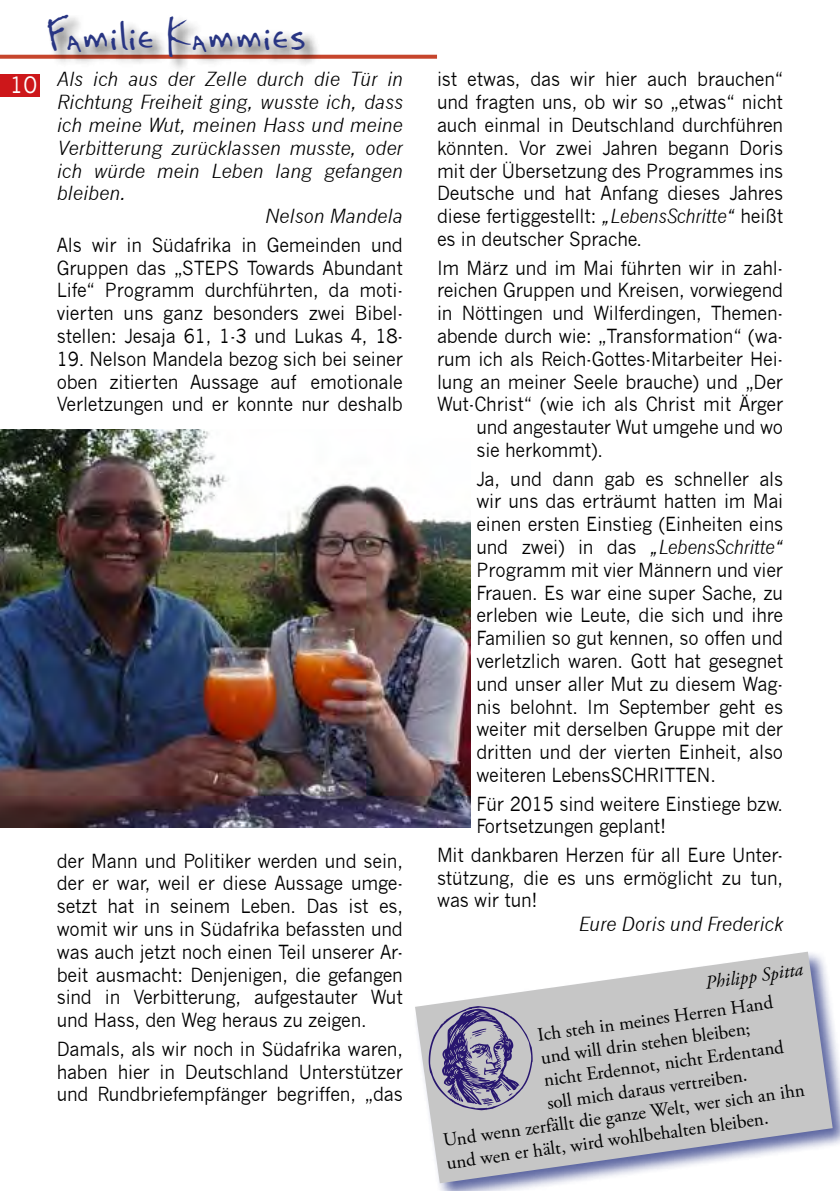
<style>
.page{position:relative;width:840px;height:1191px;background:#fff}
.page>*{position:absolute;margin:0;border:0;box-sizing:border-box;transform-origin:0 0}
.t1{font:42px "Kaela";color:#283583;scale:.94 1}
.t2{font:22px "News Gothic";color:#fff}
.t3{font:19px/22.8px "News Gothic";letter-spacing:-.01em;color:#000;text-align:justify;scale:.94 1}
.t4{font:italic 19px "News Gothic";color:#000}
.t5{font:19px "Adobe Garamond Pro";color:#000}
.t6{font:italic 19px "Adobe Garamond Pro";color:#000}
.s1{font-style:italic}
</style>
<div class="page">
<svg style="left:0;top:55px;width:437px;height:4px"></svg>
<div style="left:0;top:74px;width:40px;height:22px;background:#cd171a"></div>
<div style="left:47px;top:14px;width:274px;height:59px;background:#000;opacity:.8"></div>
<img style="left:0;top:429px;width:470px;height:398px">
<div style="left:412px;top:949px;width:427px;height:242px;background:#283583;opacity:.75"></div>
<svg style="left:415px;top:951px;width:417px;height:232px;fill:#c6c6c6"></svg>
<svg style="left:421px;top:999px;width:118px;height:117px;background:#a09cb2"></svg>
<p class="t2" style="left:10px;top:72px;width:29px">10</p>
<h1 class="t1" style="left:48px;top:8px;width:279px">Familie Kammies</h1>
<p class="t4" style="left:57px;top:68px;width:347px">Als ich aus der Zelle durch die Tür in</p>
<p class="t4" style="left:57px;top:91px;width:347px">Richtung Freiheit ging, wusste ich, dass</p>
<p class="t4" style="left:57px;top:114px;width:347px">ich meine Wut, meinen Hass und meine</p>
<p class="t4" style="left:57px;top:137px;width:347px">Verbitterung zurücklassen musste, oder</p>
<p class="t4" style="left:57px;top:159px;width:347px">ich würde mein Leben lang gefangen</p>
<p class="t4" style="left:57px;top:182px;width:71px">bleiben.</p>
<p class="t4" style="left:265px;top:205px;width:139px">Nelson Mandela</p>
<p class="t3" style="left:57px;top:233px;width:369px">Als wir in Südafrika in Gemeinden und Gruppen das „STEPS Towards Abundant Life“ Programm durchführten, da moti&shy;vierten uns ganz besonders zwei Bibel&shy;stellen: Jesaja 61, 1-3 und Lukas 4, 18-</p>
<p class="t3" style="left:57px;top:347px;width:369px">19. Nelson Mandela bezog sich bei seiner oben zitierten Aussage auf emotionale Verletzungen und er konnte nur deshalb</p>
<p class="t3" style="left:57px;top:849px;width:369px">der Mann und Politiker werden und sein, der er war, weil er diese Aussage umge&shy;setzt hat in seinem Leben. Das ist es, womit wir uns in Südafrika befassten und was auch jetzt noch einen Teil unserer Ar&shy;beit ausmacht: Denjenigen, die gefangen sind in Verbitterung, aufgestauter Wut und Hass, den Weg heraus zu zeigen.</p>
<p class="t3" style="left:57px;top:1037px;width:369px">Damals, als wir noch in Südafrika waren, haben hier in Deutschland Unterstützer und Rundbriefempfänger begriffen, „das</p>
<p class="t3" style="left:437px;top:68px;width:369px">ist etwas, das wir hier auch brauchen“ und fragten uns, ob wir so „etwas“ nicht auch einmal in Deutschland durchführen könnten. Vor zwei Jahren begann Doris mit der Übersetzung des Programmes ins Deutsche und hat Anfang dieses Jahres diese fertiggestellt: <span class="s1">„LebensSchritte“</span> heißt es in deutscher Sprache.</p>
<p class="t3" style="left:437px;top:256px;width:369px">Im März und im Mai führten wir in zahl-</p>
<p class="t3" style="left:437px;top:279px;width:369px">reichen Gruppen und Kreisen, vorwiegend</p>
<p class="t3" style="left:437px;top:302px;width:369px">in Nöttingen und Wilferdingen, Themen-</p>
<p class="t3" style="left:437px;top:325px;width:369px">abende durch wie: „Transformation“ (wa-</p>
<p class="t3" style="left:437px;top:347px;width:369px">rum ich als Reich-Gottes-Mitarbeiter Hei-</p>
<p class="t3" style="left:437px;top:370px;width:369px">lung an meiner Seele brauche) und „Der</p>
<p class="t3" style="left:437px;top:393px;width:369px">Wut-Christ“ (wie ich als Christ mit Ärger</p>
<p class="t3" style="left:476px;top:416px;width:327px">und angestauter Wut umgehe und wo</p>
<p class="t3" style="left:476px;top:439px;width:136px">sie herkommt).</p>
<p class="t3" style="left:476px;top:467px;width:328px">Ja, und dann gab es schneller als wir uns das erträumt hatten im Mai einen ersten Einstieg (Einheiten eins und zwei) in das <span class="s1">„LebensSchritte“ </span>Programm mit vier Männern und vier Frauen. Es war eine super Sache, zu erleben wie Leute, die sich und ihre Familien so gut kennen, so offen und verletzlich waren. Gott hat gesegnet und unser aller Mut zu diesem Wag&shy;nis belohnt. Im September geht es weiter mit derselben Gruppe mit der dritten und der vierten Einheit, also weiteren LebensSCHRITTEN.</p>
<p class="t3" style="left:476px;top:792px;width:328px">Für 2015 sind weitere Einstiege bzw.<br>Fortsetzungen geplant!</p>
<p class="t3" style="left:437px;top:843px;width:369px">Mit dankbaren Herzen für all Eure Unter&shy;stützung, die es uns ermöglicht zu tun, was wir tun!</p>
<p class="t4" style="left:578px;top:913px;width:206px">Eure Doris und Frederick</p>
<p class="t6" style="left:703px;top:971px;width:100px;rotate:-8deg">Philipp Spitta</p>
<p class="t5" style="left:536px;top:1023px;width:239px;rotate:-8deg">Ich steh in meines Herren Hand</p>
<p class="t5" style="left:539px;top:1046px;width:213px;rotate:-8deg">und will drin stehen bleiben;</p>
<p class="t5" style="left:542px;top:1069px;width:243px;rotate:-8deg">nicht Erdennot, nicht Erdentand</p>
<p class="t5" style="left:545px;top:1091px;width:203px;rotate:-8deg">soll mich daraus vertreiben.</p>
<p class="t5" style="left:441px;top:1129px;width:366px;rotate:-8deg">Und wenn zerfällt die ganze Welt, wer sich an ihn</p>
<p class="t5" style="left:444px;top:1151px;width:326px;rotate:-8deg">und wen er hält, wird wohlbehalten bleiben.</p>
</div>
